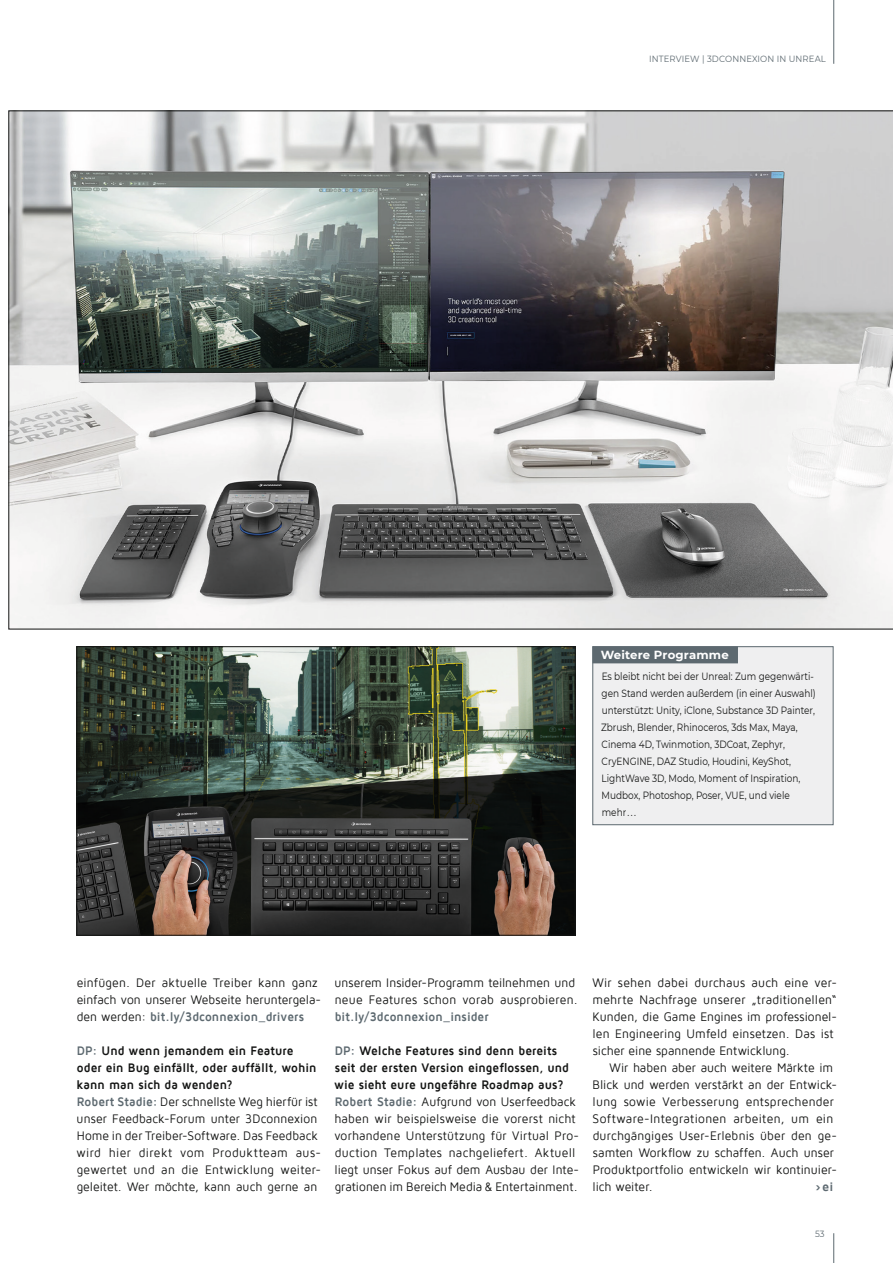
<style>
.page{position:relative;width:893px;height:1263px;background:#fff}
.page>*{position:absolute;margin:0;border:0;box-sizing:border-box;transform-origin:0 0}
.t1{font:12.75px/17px "Maven Pro";letter-spacing:.01em;color:#131413;scale:.94 1}
.t2{font:700 12.75px "Maven Pro";color:#5d6970;scale:.94 1}
.t3{font:700 12.75px "Maven Pro";color:#5d6970}
.t4{font:700 11.7px "Montserrat";letter-spacing:.015em;color:#fff}
.t5{font:10.5px/17px "Montserrat";color:#131413;scale:.85 1}
.t6{font:9px "Montserrat";letter-spacing:.015em;color:#5d6970;scale:.94 1}
.s1{font-weight:700;color:#5d6970}
.s2{font-weight:700}
</style>
<div class="page">
<div style="left:593px;top:647px;width:240px;height:178px;background:#efeff0"></div>
<div style="left:592px;top:646px;width:241px;height:179px;border:1px solid #5d6970"></div>
<div style="left:592px;top:646px;width:146px;height:17px;background:#5d6970"></div>
<img style="left:79px;top:648px;width:494px;height:285px">
<div style="left:77px;top:646px;width:498px;height:289px;border:1px solid #131413"></div>
<svg style="left:9px;top:111px;width:884px;height:518px"></svg>
<hr style="left:833px;top:1233px;width:1px;height:30px;background:#5d6970">
<hr style="left:833px;top:0;width:1px;height:64px;background:#5d6970">
<p class="t6" style="left:649px;top:53px;width:189px">INTERVIEW | 3DCONNEXION IN UNREAL</p>
<p class="t4" style="left:601px;top:646px;width:129px">Weitere Programme</p>
<p class="t5" style="left:601px;top:667px;width:254px">Es bleibt nicht bei der Unreal: Zum gegenwärti&shy;gen Stand werden außerdem (in einer Auswahl) unterstützt: Unity, iClone, Substance 3D Painter, Zbrush, Blender, Rhinoceros, 3ds Max, Maya, Cinema 4D, Twinmotion, 3DCoat, Zephyr, CryENGINE, DAZ Studio, Houdini, KeyShot, LightWave 3D, Modo, Moment of Inspiration, Mudbox, Photoshop, Poser, VUE, und viele mehr...</p>
<p class="t1" style="left:77px;top:974px;width:261px">einfügen. Der aktuelle Treiber kann ganz einfach von unserer Webseite heruntergela&shy;den werden: <span class="s1">bit.ly/3dconnexion_drivers</span></p>
<p class="t1" style="left:76px;top:1042px;width:260px"><span class="s1">DP:</span> <span class="s2">Und wenn jemandem ein Feature oder ein Bug einfällt, oder auffällt, wohin kann man sich da wenden?<br></span><span class="s1">Robert Stadie:</span> Der schnellste Weg hierfür ist unser Feedback-Forum unter 3Dconnexion Home in der Treiber-Software. Das Feedback wird hier direkt vom Produktteam aus&shy;gewertet und an die Entwicklung weiter&shy;geleitet. Wer möchte, kann auch gerne an</p>
<p class="t1" style="left:335px;top:974px;width:260px">unserem Insider-Programm teilnehmen und neue Features schon vorab ausprobieren.</p>
<p class="t2" style="left:335px;top:1009px;width:165px">bit.ly/3dconnexion_insider</p>
<p class="t1" style="left:334px;top:1042px;width:262px"><span class="s1">DP:</span> <span class="s2">Welche Features sind denn bereits seit der ersten Version eingeflossen, und wie sieht eure ungefähre Roadmap aus?<br></span><span class="s1">Robert Stadie:</span> Aufgrund von Userfeedback haben wir beispielsweise die vorerst nicht vorhandene Unterstützung für Virtual Pro&shy;duction Templates nachgeliefert. Aktuell liegt unser Fokus auf dem Ausbau der Inte&shy;grationen im Bereich Media &amp; Entertainment.</p>
<p class="t1" style="left:592px;top:974px;width:262px">Wir sehen dabei durchaus auch eine ver&shy;mehrte Nachfrage unserer „traditionellen“ Kunden, die Game Engines im professionel&shy;len Engineering Umfeld einsetzen. Das ist sicher eine spannende Entwicklung.</p>
<p class="t1" style="left:592px;top:1059px;width:262px;text-indent:17px">Wir haben aber auch weitere Märkte im Blick und werden verstärkt an der Entwick&shy;lung sowie Verbesserung entsprechender Software-Integrationen arbeiten, um ein durchgängiges User-Erlebnis über den ge&shy;samten Workflow zu schaffen. Auch unser Produktportfolio entwickeln wir kontinuier&shy;lich weiter.</p>
<p class="t3" style="left:816px;top:1179px;width:19px">›ei</p>
<p class="t6" style="left:815px;top:1227px;width:12px">53</p>
</div>
